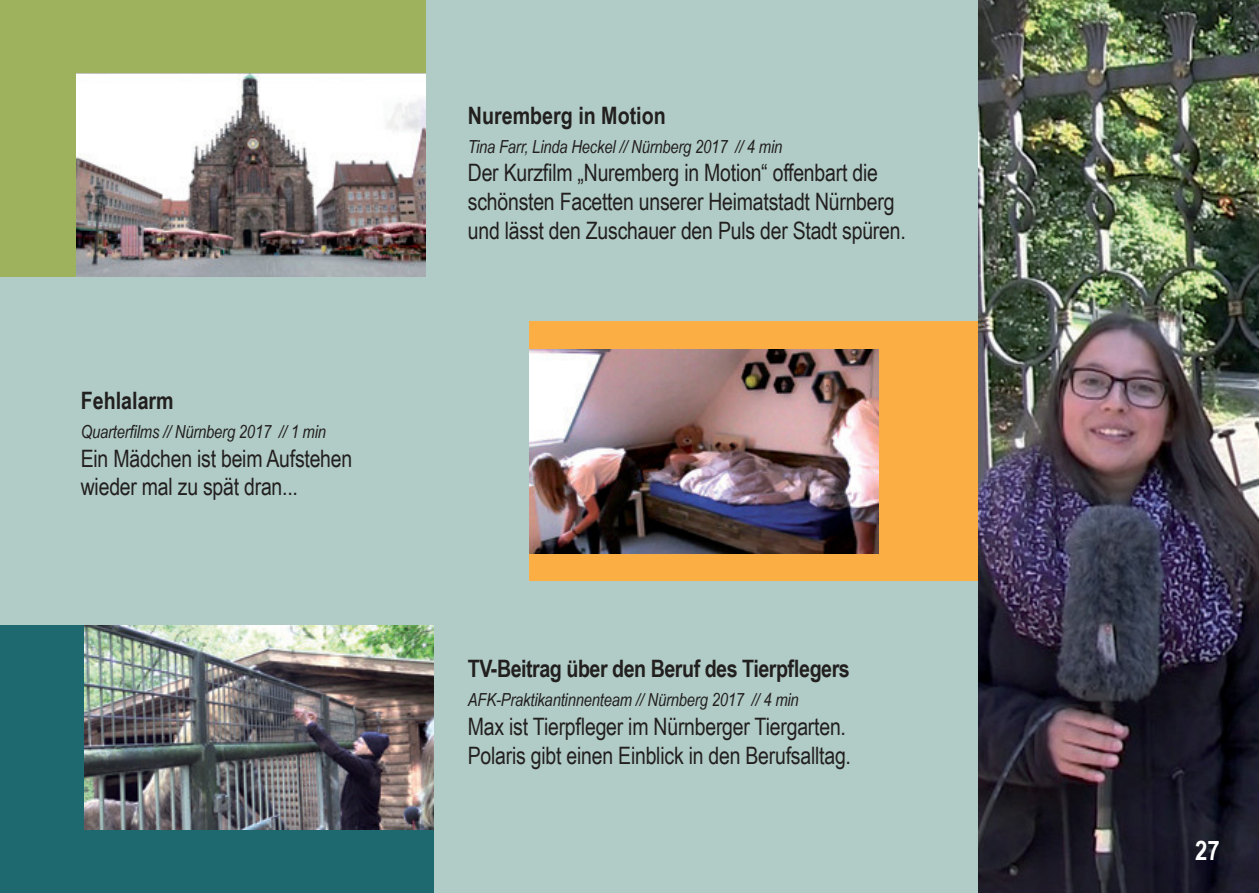
<style>
.page{position:relative;width:1259px;height:893px;background:#b1ccc6}
.page>*{position:absolute;margin:0;border:0;box-sizing:border-box;transform-origin:0 0}
.t1{font:700 27px "Arial Narrow";color:#fff}
.t2{font:24px/28.8px "Arial Narrow";letter-spacing:-.01em;color:#221f1f}
.t3{font:700 24px "Arial Narrow";letter-spacing:-.02em;color:#221f1f}
.t4{font:700 24px "Arial Narrow";color:#221f1f}
.t5{font:italic 18px "Arial Narrow";letter-spacing:-.01em;color:#221f1f}
</style>
<div class="page">
<div style="left:0;top:626px;width:434px;height:267px;background:#1e686f"></div>
<div style="left:529px;top:321px;width:460px;height:260px;background:#faae44"></div>
<div style="left:0;top:0;width:425px;height:276px;background:#9eb25e"></div>
<img style="left:978px;top:0;width:280px;height:893px">
<img style="left:529px;top:349px;width:349px;height:204px">
<img style="left:85px;top:626px;width:349px;height:204px">
<img style="left:77px;top:73px;width:348px;height:203px">
<p class="t4" style="left:81px;top:392px;width:94px">Fehlalarm</p>
<p class="t5" style="left:81px;top:419px;width:247px">Quarterilms // Nürnberg 2017 // 1 min</p>
<p class="t2" style="left:81px;top:443px;width:273px">Ein Mädchen ist beim Aufstehen wieder mal zu spät dran...</p>
<p class="t4" style="left:468px;top:106px;width:199px">Nuremberg in Motion</p>
<p class="t5" style="left:468px;top:139px;width:316px">Tina Farr, Linda Heckel // Nürnberg 2017 // 4 min</p>
<p class="t2" style="left:468px;top:158px;width:439px">Der Kurzilm „Nuremberg in Motion“ offenbart die schönsten Facetten unserer Heimatstadt Nürnberg und lässt den Zuschauer den Puls der Stadt spüren.</p>
<p class="t3" style="left:468px;top:651px;width:383px">TV-Beitrag über den Beruf des Tierplegers</p>
<p class="t5" style="left:468px;top:693px;width:332px">AFK-Praktikantinnenteam // Nürnberg 2017 // 4 min</p>
<p class="t2" style="left:468px;top:711px;width:385px">Max ist Tierpleger im Nürnberger Tiergarten.<br>Polaris gibt einen Einblick in den Berufsalltag.</p>
<p class="t1" style="left:1195px;top:841px;width:26px">27</p>
</div>
